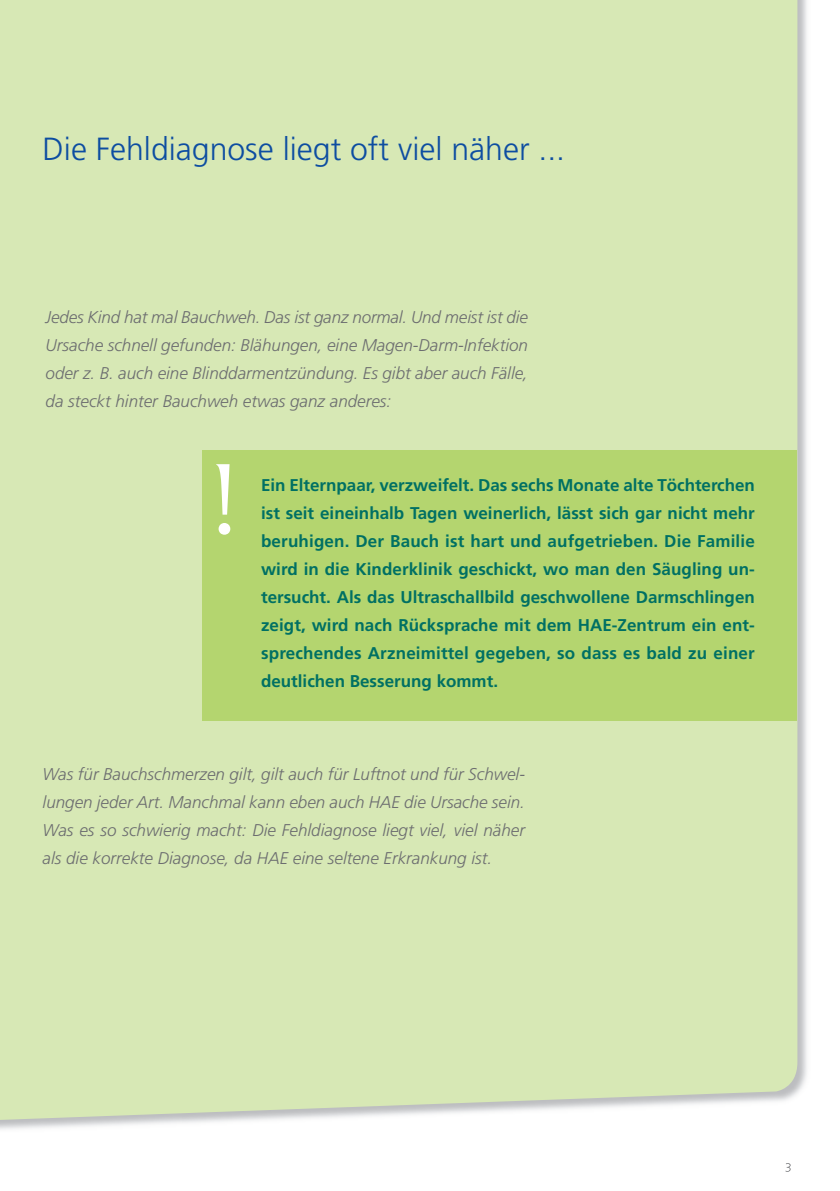
<style>
.page{position:relative;width:840px;height:1191px;background:#fff}
.page>*{position:absolute;margin:0;border:0;box-sizing:border-box;transform-origin:0 0}
.t1{font:300 32px "Frutiger";color:#0d4da1}
.t2{font:italic 300 17px/28px "Frutiger";color:#6c6d70;text-align:justify}
.t3{font:700 17px/28px "Frutiger";color:#007063;text-align:justify}
</style>
<div class="page">
<div style="left:0;top:0;width:797px;height:1130px;background:#d7e8b5"></div>
<svg style="left:785px;top:1163px;width:5px;height:8px"></svg>
<div style="left:202px;top:450px;width:594px;height:271px;background:#b4d56f"></div>
<svg style="left:216px;top:464px;width:14px;height:71px"></svg>
<h1 class="t1" style="left:43px;top:136px;width:524px">Die Fehldiagnose liegt oft viel näher ...</h1>
<p class="t2" style="left:46px;top:305px;width:483px">Jedes Kind hat mal Bauchweh. Das ist ganz normal. Und meist ist die Ursache schnell gefunden: Blähungen, eine Magen-Darm-Infektion oder z. B. auch eine Blinddarmentzündung. Es gibt aber auch Fälle, da steckt hinter Bauchweh etwas ganz anderes:</p>
<p class="t3" style="left:261px;top:473px;width:495px">Ein Elternpaar, verzweifelt. Das sechs Monate alte Töchterchen ist seit eineinhalb Tagen weinerlich, lässt sich gar nicht mehr beruhigen. Der Bauch ist hart und aufgetrieben. Die Familie wird in die Kinderklinik geschickt, wo man den Säugling un&shy;tersucht. Als das Ultraschallbild geschwollene Darmschlingen zeigt, wird nach Rücksprache mit dem HAE-Zentrum ein ent&shy;sprechendes Arzneimittel gegeben, so dass es bald zu einer deutlichen Besserung kommt.</p>
<p class="t2" style="left:43px;top:761px;width:483px">Was für Bauchschmerzen gilt, gilt auch für Luftnot und für Schwel&shy;lungen jeder Art. Manchmal kann eben auch HAE die Ursache sein.<br>Was es so schwierig macht: Die Fehldiagnose liegt viel, viel näher als die korrekte Diagnose, da HAE eine seltene Erkrankung ist.</p>
</div>
